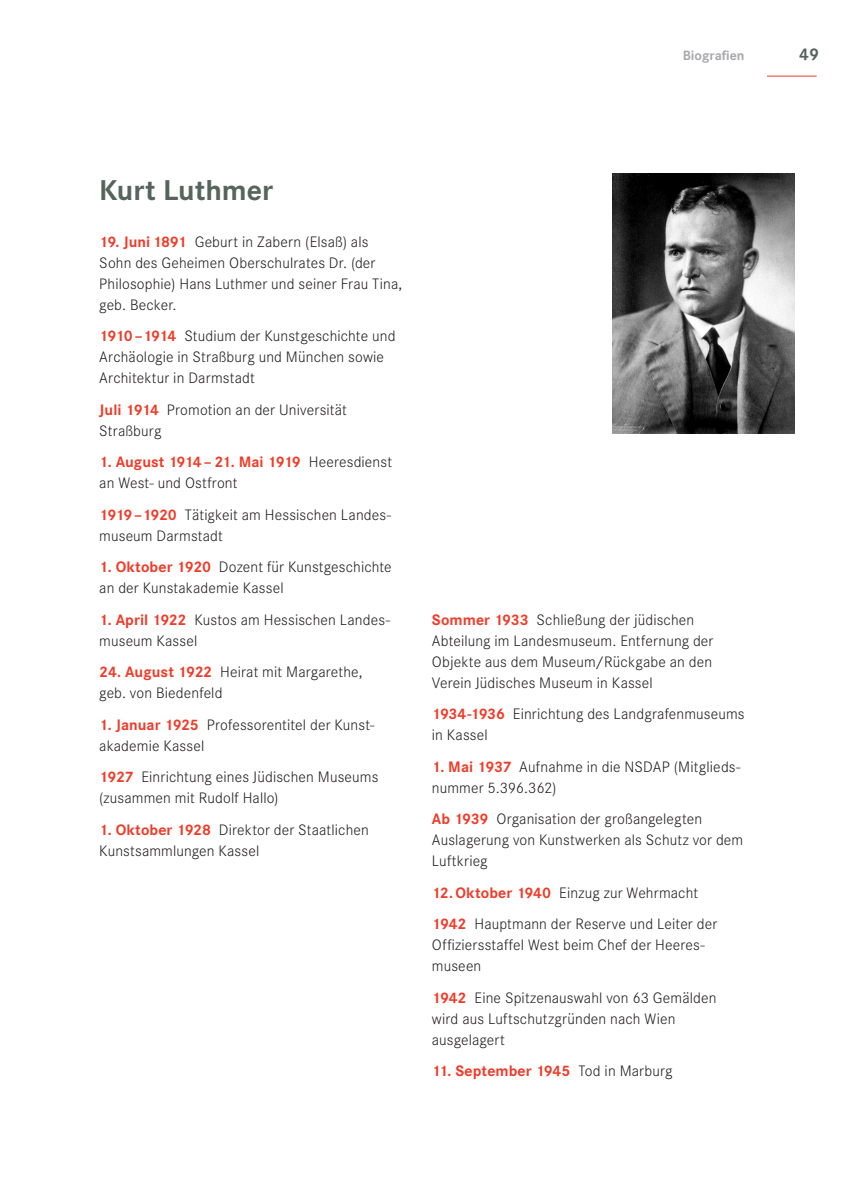
<style>
.page{position:relative;width:844px;height:1191px;background:#fff}
.page>*{position:absolute;margin:0;border:0;box-sizing:border-box;transform-origin:0 0}
.t1{font:700 29.75px "Corporate S";color:#55655e}
.t2{font:700 17.5px "Corporate S";color:#55655e}
.t3{font:300 15.75px/21px "Corporate S";letter-spacing:.01em;color:#231f20}
.t4{font:700 15.75px "Corporate S";letter-spacing:.005em;color:#ef3c29}
.t5{font:700 14px "Corporate S";color:#a8a9ad}
.s1{font-weight:700;color:#ef3c29}
.s2{font-weight:300;color:#231f20}
</style>
<div class="page">
<hr style="left:766px;top:76px;width:50px;height:1px;background:#ef3c29">
<img style="left:612px;top:174px;width:182px;height:259px">
<p class="t5" style="left:682px;top:47px;width:63px">Biografien</p>
<p class="t2" style="left:799px;top:44px;width:21px">49</p>
<h1 class="t1" style="left:99px;top:173px;width:175px">Kurt Luthmer</h1>
<p class="t3" style="left:99px;top:231px;width:304px"><span class="s1">19. Juni 1891</span> Geburt in Zabern (Elsaß) als Sohn des Geheimen Oberschulrates Dr. (der Philosophie) Hans Luthmer und seiner Frau Tina, geb. Becker.</p>
<p class="t3" style="left:99px;top:326px;width:298px"><span class="s1">1910 –1914</span> Studium der Kunstgeschichte und<br>Archäologie in Straßburg und München sowie<br>Architektur in Darmstadt</p>
<p class="t3" style="left:99px;top:399px;width:249px"><span class="s1">Juli 1914</span> Promotion an der Universität<br>Straßburg</p>
<p class="t3" style="left:99px;top:452px;width:294px"><span class="s1">1. August 1914 – 21. Mai 1919</span> Heeresdienst an West- und Ostfront</p>
<p class="t3" style="left:99px;top:504px;width:293px"><span class="s1">1919–1920</span> Tätigkeit am Hessischen Landes&shy;museum Darmstadt</p>
<p class="t3" style="left:99px;top:557px;width:294px"><span class="s1">1. Oktober 1920</span> Dozent für Kunstgeschichte an der Kunstakademie Kassel</p>
<p class="t3" style="left:99px;top:609px;width:292px"><span class="s1">1. April 1922</span> Kustos am Hessischen Landes&shy;museum Kassel</p>
<p class="t3" style="left:99px;top:662px;width:264px"><span class="s1">24. August 1922</span> Heirat mit Margarethe, geb. von Biedenfeld</p>
<p class="t3" style="left:99px;top:714px;width:277px"><span class="s1">1. Januar 1925</span> Professorentitel der Kunst&shy;akademie Kassel</p>
<p class="t3" style="left:99px;top:767px;width:280px"><span class="s1">1927</span> Einrichtung eines Jüdischen Museums (zusammen mit Rudolf Hallo)</p>
<p class="t3" style="left:99px;top:819px;width:271px"><span class="s1">1. Oktober 1928</span> Direktor der Staatlichen<br>Kunstsammlungen Kassel</p>
<p class="t3" style="left:432px;top:609px;width:283px"><span class="s1">Sommer 1933</span> Schließung der jüdischen Abteilung im Landesmuseum. Entfernung der Objekte aus dem Museum/Rückgabe an den Verein Jüdisches Museum in Kassel</p>
<p class="t3" style="left:432px;top:704px;width:314px"><span class="s1">1934-1936</span> Einrichtung des Landgrafenmuseums in Kassel</p>
<p class="t3" style="left:432px;top:756px;width:310px"><span class="s1">1. Mai 1937</span> Aufnahme in die NSDAP (Mitglieds&shy;nummer 5.396.362)</p>
<p class="t3" style="left:432px;top:809px;width:313px"><span class="s1">Ab 1939</span> Organisation der großangelegten<br>Auslagerung von Kunstwerken als Schutz vor dem<br>Luftkrieg</p>
<p class="t3" style="left:432px;top:877px;width:287px;line-height:31.5px"><span class="s1">12. Oktober 1940</span> Einzug zur Wehrmacht<br><span class="s1">1942</span> Hauptmann der Reserve und Leiter der</p>
<p class="t3" style="left:432px;top:934px;width:274px">Offiziersstaffel West beim Chef der Heeres&shy;museen</p>
<p class="t3" style="left:432px;top:987px;width:286px"><span class="s1">1942</span> Eine Spitzenauswahl von 63 Gemälden wird aus Luftschutzgründen nach Wien ausgelagert</p>
<p class="t4" style="left:432px;top:1062px;width:242px">11. September 1945 <span class="s2">Tod in Marburg</span></p>
</div>
